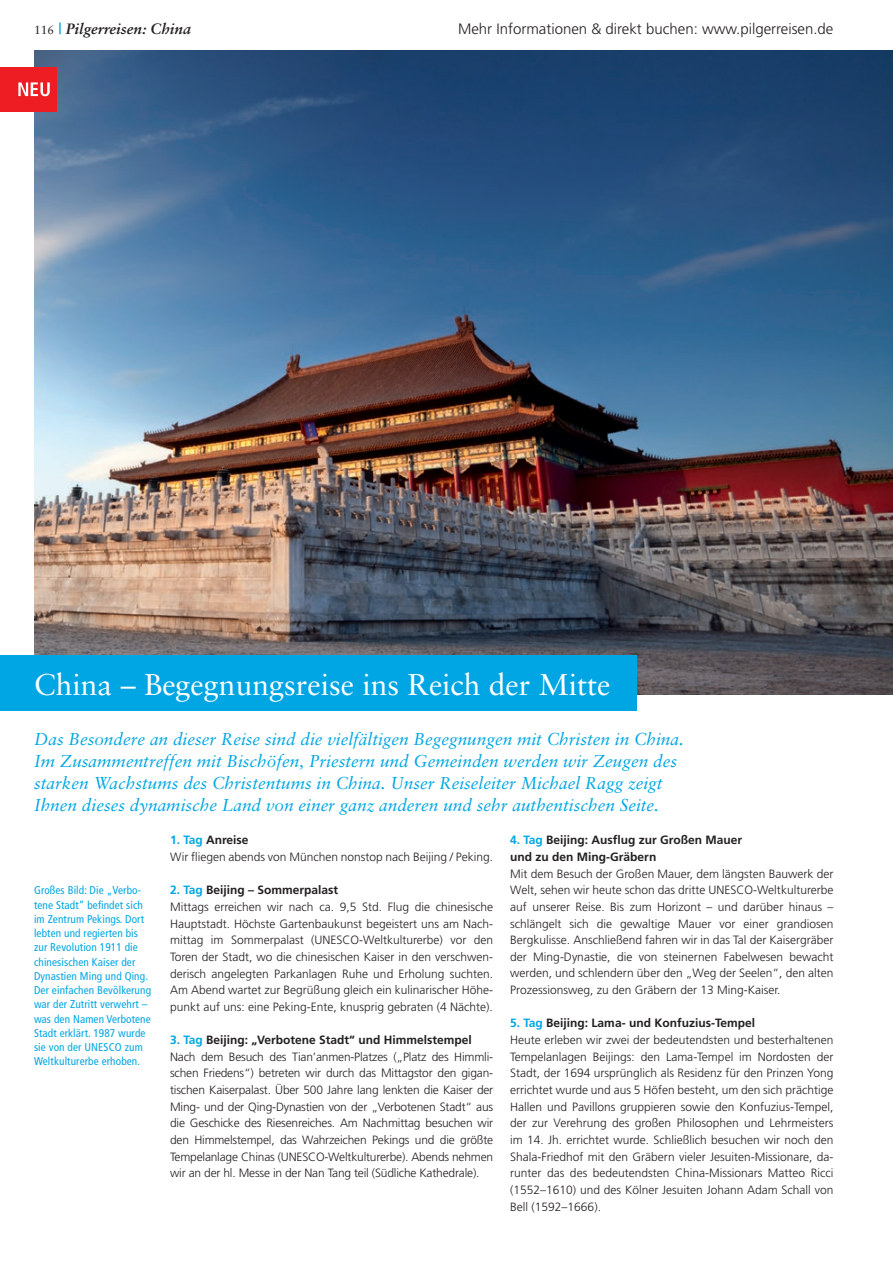
<style>
.page{position:relative;width:893px;height:1263px;background:#fff}
.page>*{position:absolute;margin:0;border:0;box-sizing:border-box;transform-origin:0 0}
.t1{font:30px "Sabon LT";color:#fff}
.t2{font:italic 17.25px/22.2px "Sabon LT";color:#00a6e4}
.t3{font:300 15px "Frutiger LT";color:#231f20}
.t4{font:italic 700 15px "Sabon LT";color:#231f20}
.t5{font:300 12px/16.6px "Frutiger LT";color:#231f20}
.t6{font:700 12px/16.6px "Frutiger LT";color:#231f20}
.t7{font:condensed 11.25px/14.2px "Frutiger";letter-spacing:.01em;color:#00a6e4}
.s1{font-weight:400;font-style:normal;font-size:12px}
.s2{color:#00a6e4}
.s3{font-weight:700;color:#00a6e4}
.s4{font-weight:700}
</style>
<div class="page">
<img style="left:34px;top:51px;width:859px;height:643px">
<div style="left:0;top:656px;width:636px;height:55px;background:#00a6e4"></div>
<div style="left:0;top:67px;width:56px;height:45px;background:#ee1d23"></div>
<svg style="left:18px;top:82px;width:32px;height:14px"></svg>
<p class="t4" style="left:34px;top:20px;width:159px"><span class="s1">116</span> <span class="s2">|</span> Pilgerreisen: China</p>
<p class="t3" style="left:458px;top:20px;width:377px">Mehr Informationen &amp; direkt buchen: www.pilgerreisen.de</p>
<h1 class="t1" style="left:34px;top:666px;width:578px">China – Begegnungsreise ins Reich der Mitte</h1>
<p class="t2" style="left:34px;top:727px;width:651px">Das Besondere an dieser Reise sind die vielfältigen Begegnungen mit Christen in China.<br>Im Zusammentreffen mit Bischöfen, Priestern und Gemeinden werden wir Zeugen des starken Wachstums des Christentums in China. Unser Reiseleiter Michael Ragg zeigt Ihnen dieses dynamische Land von einer ganz anderen und sehr authentischen Seite.</p>
<p class="t5" style="left:170px;top:832px;width:325px"><span class="s3">1. Tag</span> <span class="s4">Anreise<br></span>Wir fliegen abends von München nonstop nach Beijing / Peking.</p>
<p class="t5" style="left:170px;top:882px;width:325px"><span class="s3">2. Tag</span> <span class="s4">Beijing – Sommerpalast<br></span>Mittags erreichen wir nach ca. 9,5 Std. Flug die chinesische Hauptstadt. Höchste Gartenbaukunst begeistert uns am Nach&shy;mittag im Sommerpalast (UNESCO-Weltkulturerbe) vor den Toren der Stadt, wo die chinesischen Kaiser in den verschwen&shy;derisch angelegten Parkanlagen Ruhe und Erholung suchten.<br>Am Abend wartet zur Begrüßung gleich ein kulinarischer Höhe&shy;punkt auf uns: eine Peking-Ente, knusprig gebraten (4 Nächte).</p>
<p class="t5" style="left:170px;top:1032px;width:325px"><span class="s3">3. Tag</span> <span class="s4">Beijing: „Verbotene Stadt“ und Himmelstempel </span>Nach dem Besuch des Tian’anmen-Platzes („Platz des Himmli&shy;schen Friedens“) betreten wir durch das Mittagstor den gigan&shy;tischen Kaiserpalast. Über 500 Jahre lang lenkten die Kaiser der Ming- und der Qing-Dynastien von der „Verbotenen Stadt“ aus die Geschicke des Riesenreiches. Am Nachmittag besuchen wir den Himmelstempel, das Wahrzeichen Pekings und die größte Tempelanlage Chinas (UNESCO-Weltkulturerbe). Abends nehmen wir an der hl. Messe in der Nan Tang teil (Südliche Kathedrale).</p>
<p class="t6" style="left:510px;top:832px;width:233px"><span class="s2">4. Tag</span> Beijing: Ausflug zur Großen Mauer und zu den Ming-Gräbern</p>
<p class="t5" style="left:510px;top:865px;width:325px;text-align:justify">Mit dem Besuch der Großen Mauer, dem längsten Bauwerk der Welt, sehen wir heute schon das dritte UNESCO-Welt kulturerbe auf unserer Reise. Bis zum Horizont – und darüber hinaus – schlängelt sich die gewaltige Mauer vor einer grandiosen Bergkulisse. Anschließend fahren wir in das Tal der Kaiser gräber der Ming-Dynastie, die von steinernen Fabelwesen bewacht werden, und schlendern über den „Weg der Seelen“, den alten Prozessionsweg, zu den Gräbern der 13 Ming-Kaiser.</p>
<p class="t5" style="left:510px;top:1015px;width:325px"><span class="s3">5. Tag</span> <span class="s4">Beijing: Lama- und Konfuzius-Tempel<br></span>Heute erleben wir zwei der bedeutendsten und besterhaltenen Tempelanlagen Beijings: den Lama-Tempel im Nordosten der Stadt, der 1694 ursprünglich als Residenz für den Prinzen Yong errichtet wurde und aus 5 Höfen besteht, um den sich prächtige Hallen und Pavillons gruppieren sowie den Konfuzius-Tempel, der zur Verehrung des großen Philosophen und Lehrmeisters im 14. Jh. errichtet wurde. Schließlich besuchen wir noch den Shala-Friedhof mit den Gräbern vieler Jesuiten-Missionare, da&shy;runter das des bedeutendsten China-Missionars Matteo Ricci (1552–1610) und des Kölner Jesuiten Johann Adam Schall von Bell (1592–1666).</p>
<p class="t7" style="left:34px;top:883px;width:119px">Großes Bild: Die „Verbo&shy;tene Stadt“ befindet sich im Zentrum Pekings. Dort lebten und regierten bis zur Revolution 1911 die chinesischen Kaiser der<br>Dynastien Ming und Qing.<br>Der einfachen Bevölkerung war der Zutritt verwehrt – was den Namen Verbotene<br>Stadt erklärt. 1987 wurde sie von der UNESCO zum<br>Weltkulturerbe erhoben.</p>
</div>
